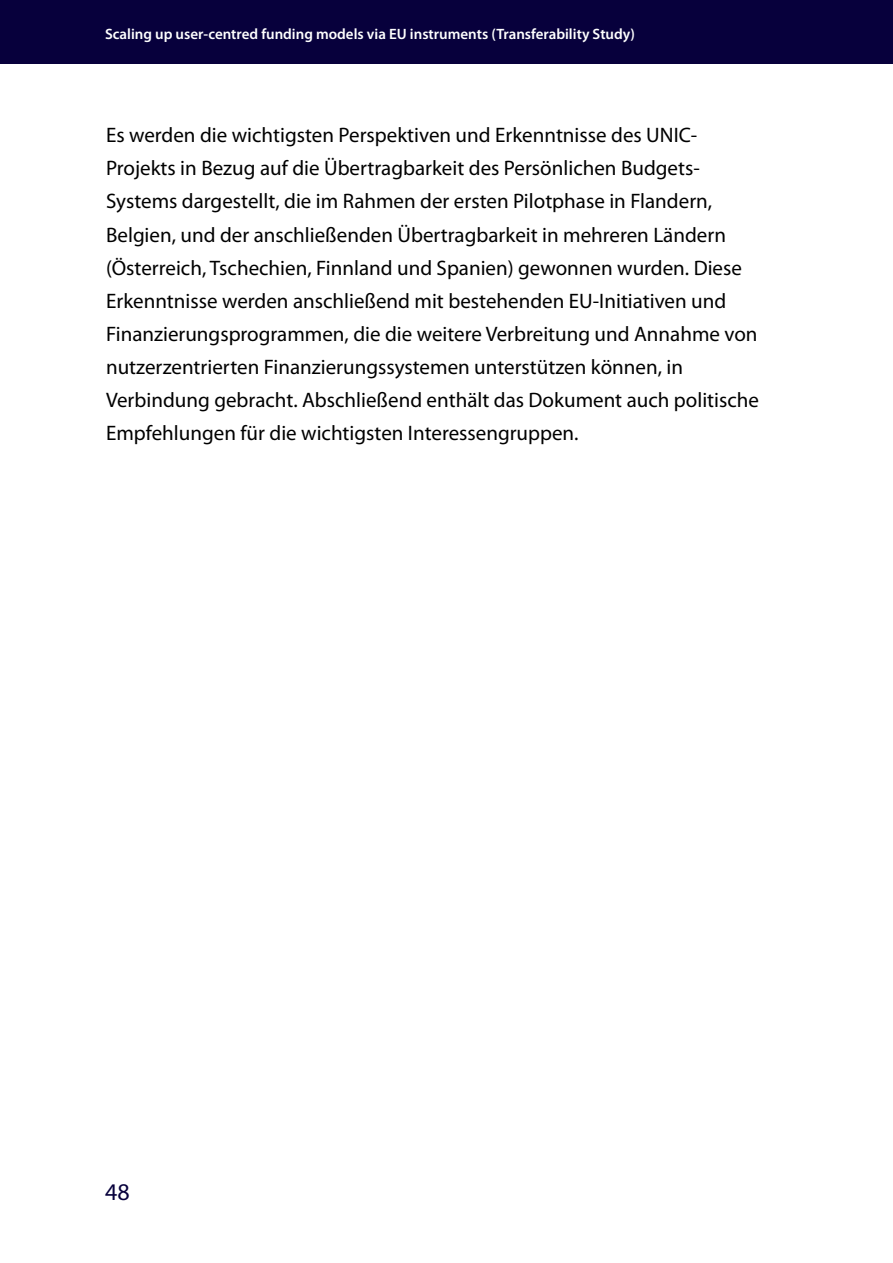
<style>
.page{position:relative;width:893px;height:1263px;background:#fff}
.page>*{position:absolute;margin:0;border:0;box-sizing:border-box;transform-origin:0 0}
.t1{font:24px "Myriad Pro";color:#07003c}
.t2{font:21px/33px "Myriad Pro";color:#000}
.t3{font:600 15px "Myriad Pro";color:#fff}
</style>
<div class="page">
<div style="left:0;top:0;width:893px;height:64px;background:#07003c"></div>
<p class="t3" style="left:105px;top:27px;width:531px">Scaling up user-centred funding models via EU instruments (Transferability Study)</p>
<p class="t2" style="left:106px;top:121px;width:654px">Es werden die wichtigsten Perspektiven und Erkenntnisse des UNIC-Projekts in Bezug auf die Übertragbarkeit des Persönlichen Budgets-Systems dargestellt, die im Rahmen der ersten Pilotphase in Flandern, Belgien, und der anschließenden Übertragbarkeit in mehreren Ländern (Österreich, Tschechien, Finnland und Spanien) gewonnen wurden. Diese Erkenntnisse werden anschließend mit bestehenden EU-Initiativen und Finanzierungsprogrammen, die die weitere Verbreitung und Annahme von nutzerzentrierten Finanzierungssystemen unterstützen können, in Verbindung gebracht. Abschließend enthält das Dokument auch politische Empfehlungen für die wichtigsten Interessengruppen.</p>
<p class="t1" style="left:105px;top:1182px;width:26px">48</p>
</div>
